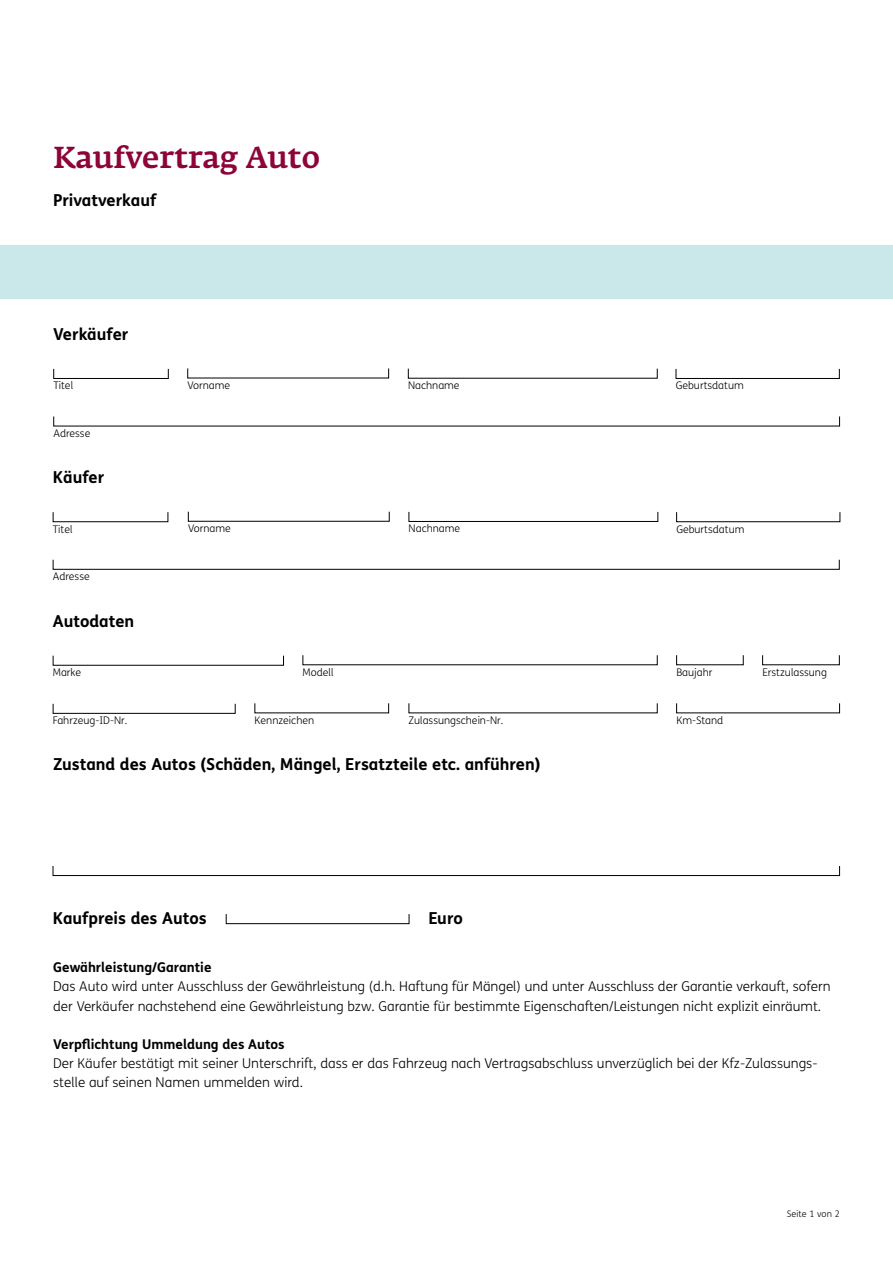
<style>
.page{position:relative;width:893px;height:1263px;background:#fff}
.page>*{position:absolute;margin:0;border:0;box-sizing:border-box;transform-origin:0 0}
.t1{font:500 30px "Fedra Serif A Pro";color:#8d0439}
.t2{font:700 16.5px "FS Me";color:#000}
.t3{font:300 13.5px/19.2px "FS Me";color:#000}
.t4{font:700 13.5px "FS Me";color:#000}
.t5{font:300 10.5px "FS Me";color:#000}
.t6{font:300 9px "FS Me";letter-spacing:.01em;color:#000}
</style>
<div class="page">
<div style="left:0;top:245px;width:893px;height:53px;background:#cae7ea"></div>
<div style="left:676px;top:369px;width:164px;height:10px;border:1px solid #000"></div>
<div style="left:53px;top:369px;width:116px;height:10px;border:1px solid #000"></div>
<div style="left:409px;top:512px;width:249px;height:10px;border:1px solid #000"></div>
<div style="left:676px;top:512px;width:164px;height:10px;border:1px solid #000"></div>
<div style="left:53px;top:559px;width:786px;height:11px;border:1px solid #000"></div>
<div style="left:53px;top:512px;width:115px;height:10px;border:1px solid #000"></div>
<div style="left:53px;top:703px;width:182px;height:11px;border:1px solid #000"></div>
<div style="left:226px;top:914px;width:183px;height:10px;border:1px solid #000"></div>
<div style="left:53px;top:866px;width:787px;height:10px;border:1px solid #000"></div>
<h1 class="t1" style="left:53px;top:140px;width:268px">Kaufvertrag Auto</h1>
<p class="t2" style="left:53px;top:188px;width:105px">Privatverkauf</p>
<p class="t2" style="left:53px;top:321px;width:77px">Verkäufer</p>
<p class="t5" style="left:53px;top:378px;width:21px">Titel</p>
<p class="t5" style="left:53px;top:426px;width:38px">Adresse</p>
<p class="t2" style="left:53px;top:465px;width:53px">Käufer</p>
<p class="t5" style="left:53px;top:522px;width:21px">Titel</p>
<p class="t5" style="left:53px;top:569px;width:38px">Adresse</p>
<p class="t2" style="left:53px;top:608px;width:83px">Autodaten</p>
<p class="t5" style="left:187px;top:378px;width:44px">Vorname</p>
<p class="t5" style="left:408px;top:378px;width:53px">Nachname</p>
<p class="t5" style="left:676px;top:378px;width:70px">Geburtsdatum</p>
<p class="t5" style="left:188px;top:521px;width:44px">Vorname</p>
<p class="t5" style="left:409px;top:521px;width:53px">Nachname</p>
<p class="t5" style="left:676px;top:522px;width:70px">Geburtsdatum</p>
<p class="t5" style="left:53px;top:665px;width:30px">Marke</p>
<p class="t5" style="left:303px;top:665px;width:33px">Modell</p>
<p class="t5" style="left:676px;top:665px;width:38px">Baujahr</p>
<p class="t5" style="left:762px;top:665px;width:66px">Erstzulassung</p>
<p class="t5" style="left:53px;top:713px;width:76px">Fahrzeug-ID-Nr.</p>
<p class="t5" style="left:255px;top:713px;width:61px">Kennzeichen</p>
<p class="t5" style="left:409px;top:713px;width:96px">Zulassungschein-Nr.</p>
<p class="t5" style="left:676px;top:713px;width:49px">Km-Stand</p>
<p class="t2" style="left:53px;top:752px;width:489px">Zustand des Autos (Schäden, Mängel, Ersatzteile etc. anführen)</p>
<p class="t2" style="left:53px;top:905px;width:155px">Kaufpreis des Autos</p>
<p class="t2" style="left:428px;top:905px;width:36px">Euro</p>
<p class="t4" style="left:53px;top:957px;width:160px">Gewährleistung/Garantie</p>
<p class="t3" style="left:53px;top:977px;width:779px">Das Auto wird unter Ausschluss der Gewährleistung (d.h. Haftung für Mängel) und unter Ausschluss der Garantie verkauft, sofern der Verkäufer nachstehend eine Gewährleistung bzw. Garantie für bestimmte Eigenschaften/Leistungen nicht explizit einräumt.</p>
<p class="t4" style="left:53px;top:1033px;width:233px">Verpflichtung Ummeldung des Autos</p>
<p class="t3" style="left:53px;top:1053px;width:766px">Der Käufer bestätigt mit seiner Unterschrift, dass er das Fahrzeug nach Vertragsabschluss unverzüglich bei der Kfz-Zulassungs&shy;stelle auf seinen Namen ummelden wird.</p>
<p class="t6" style="left:787px;top:1208px;width:55px">Seite 1 von 2</p>
</div>
